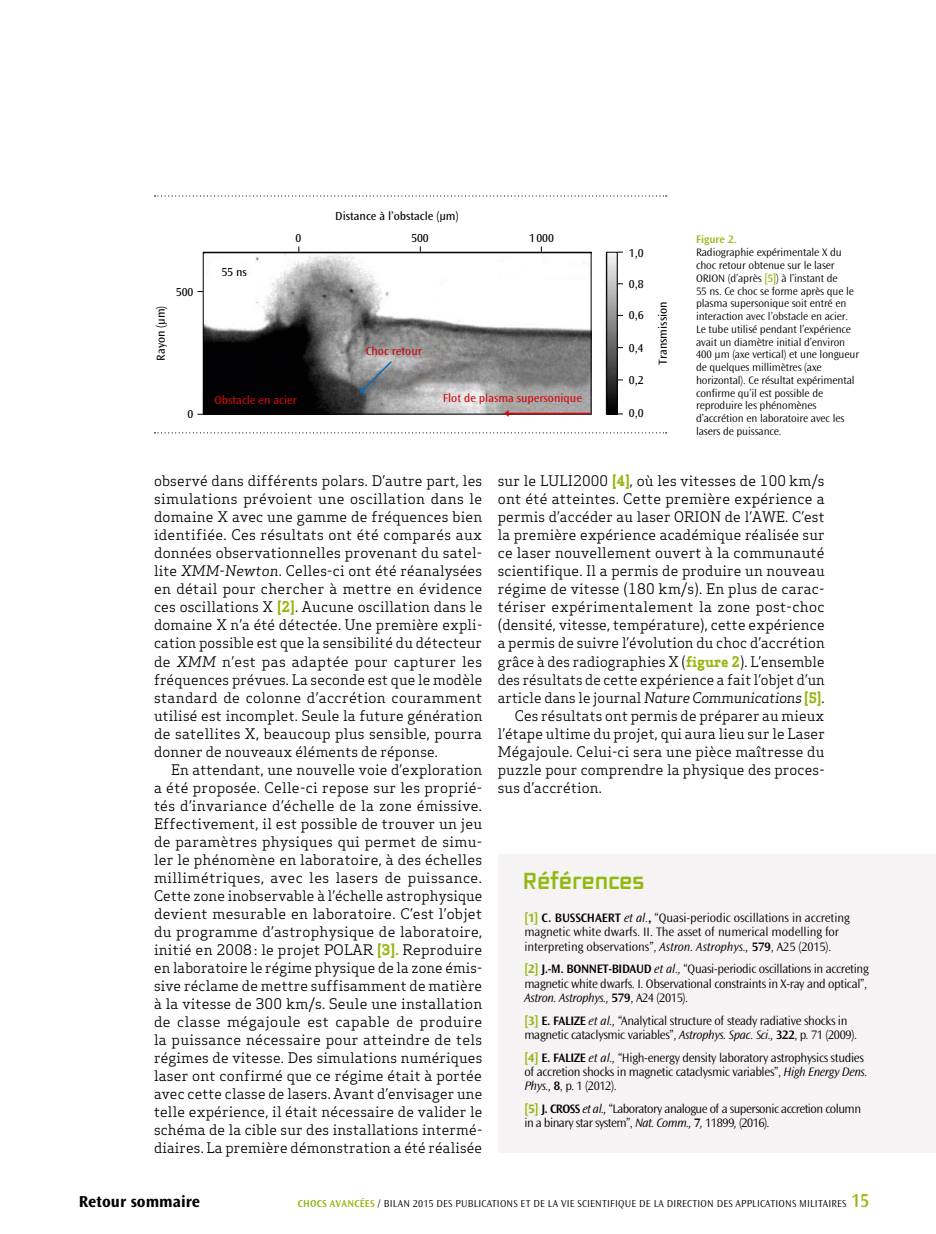
<style>
.page{position:relative;width:936px;height:1234px;background:#fff}
.page>*{position:absolute;margin:0;border:0;box-sizing:border-box;transform-origin:0 0}
.t1{font:700 22.5px "Vox";letter-spacing:.02em;color:#95b711}
.t2{font:700 16.5px "Ocean Sans Std";color:#000}
.t3{font:14.25px/18px "Apex Serif";letter-spacing:.01em;color:#000;text-align:justify}
.t4{font:300 12.75px/14.2px "Ocean Sans Std";letter-spacing:-.025em;color:#000}
.t5{font:300 12.75px/14.2px "Ocean Sans Std";letter-spacing:-.005em;color:#000}
.t6{font:12px "Ocean Sans Std";color:#000}
.t7{font:12px "Ocean Sans Std";color:#d1090f}
.t8{font:300 11.25px/12.8px "Ocean Sans Std";letter-spacing:-.01em;color:#000}
.t9{font:600 11.25px "Ocean Sans Std";color:#95b711}
.t10{font:300 10.5px "Ocean Sans Std";letter-spacing:.02em;color:#000}
.s1{font-weight:600;color:#95b711}
.s2{font-style:italic}
.s3{font-weight:700;color:#95b711}
.s4{font-weight:600}
.s5{font-weight:600;font-size:19.5px;color:#95b711}
</style>
<div class="page">
<div style="left:498px;top:854px;width:437px;height:298px;background:#f5f3f3"></div>
<img style="left:205px;top:254px;width:384px;height:158px">
<div style="left:203px;top:252px;width:388px;height:162px;border:1px solid #000"></div>
<img style="left:608px;top:254px;width:7px;height:158px">
<div style="left:606px;top:252px;width:11px;height:162px;border:1px solid #000"></div>
<hr style="left:507px;top:412px;width:82px;height:2px;background:#d1090f">
<svg style="left:504px;top:410px;width:4px;height:7px"></svg>
<svg style="left:360px;top:360px;width:33px;height:33px"></svg>
<svg style="left:154px;top:432px;width:512px;height:1px"></svg>
<svg style="left:154px;top:195px;width:512px;height:1px"></svg>
<p class="t6" style="left:154px;top:360px;width:56px;rotate:-90deg">Rayon (µm)</p>
<p class="t6" style="left:176px;top:285px;width:19px">500</p>
<p class="t6" style="left:187px;top:407px;width:7px">0</p>
<p class="t6" style="left:335px;top:209px;width:125px">Distance à l’obstacle (µm)</p>
<p class="t6" style="left:221px;top:265px;width:27px">55 ns</p>
<p class="t6" style="left:295px;top:231px;width:7px">0</p>
<p class="t6" style="left:411px;top:231px;width:19px">500</p>
<p class="t6" style="left:529px;top:231px;width:27px">1 000</p>
<p class="t7" style="left:365px;top:344px;width:58px">Choc retour</p>
<p class="t7" style="left:214px;top:393px;width:84px">Obstacle en acier</p>
<p class="t7" style="left:442px;top:391px;width:141px">Flot de plasma supersonique</p>
<p class="t6" style="left:628px;top:246px;width:16px">1,0</p>
<p class="t6" style="left:628px;top:278px;width:16px">0,8</p>
<p class="t6" style="left:628px;top:309px;width:16px">0,6</p>
<p class="t6" style="left:628px;top:341px;width:16px">0,4</p>
<p class="t6" style="left:628px;top:373px;width:16px">0,2</p>
<p class="t6" style="left:628px;top:406px;width:16px">0,0</p>
<p class="t6" style="left:656px;top:365px;width:65px;rotate:-90deg">Transmission</p>
<p class="t9" style="left:696px;top:233px;width:42px">Figure 2.</p>
<p class="t8" style="left:696px;top:246px;width:164px">Radiographie expérimentale X du choc retour obtenue sur le laser ORION (d’après <span class="s1">[5]</span>) à l’instant de<br>55 ns. Ce choc se forme après que le plasma supersonique soit entré en interaction avec l’obstacle en acier.<br>Le tube utilisé pendant l’expérience avait un diamètre initial d’environ 400 μm (axe vertical) et une longueur de quelques millimètres (axe horizontal). Ce résultat expérimental confirme qu’il est possible de reproduire les phénomènes d’accrétion en laboratoire avec les lasers de puissance.</p>
<p class="t3" style="left:154px;top:472px;width:330px">observé dans différents polars. D’autre part, les simulations prévoient une oscillation dans le domaine X avec une gamme de fréquences bien identifiée. Ces résultats ont été comparés aux données observationnelles provenant du satel&shy;lite <span class="s2">XMM-Newton</span>. Celles-ci ont été réanalysées en détail pour chercher à mettre en évidence ces oscillations X <span class="s3">[2]</span>. Aucune oscillation dans le domaine X n’a été détectée. Une première expli&shy;cation possible est que la sensibilité du détecteur de <span class="s2">XMM</span> n’est pas adaptée pour capturer les fréquences prévues. La seconde est que le modèle standard de colonne d’accrétion couramment utilisé est incomplet. Seule la future génération de satellites X, beaucoup plus sensible, pourra donner de nouveaux éléments de réponse.</p>
<p class="t3" style="left:154px;top:760px;width:330px;text-indent:17px">En attendant, une nouvelle voie d’exploration a été proposée. Celle-ci repose sur les proprié&shy;tés d’invariance d’échelle de la zone émissive.<br>Effectivement, il est possible de trouver un jeu de paramètres physiques qui permet de simu&shy;ler le phénomène en laboratoire, à des échelles millimétriques, avec les lasers de puissance.<br>Cette zone inobservable à l’échelle astrophysique devient mesurable en laboratoire. C’est l’objet du programme d’astrophysique de laboratoire, initié en 2008 : le projet POLAR <span class="s3">[3].</span> Reproduire en laboratoire le régime physique de la zone émis&shy;sive réclame de mettre suffisamment de matière à la vitesse de 300 km/s. Seule une installation de classe mégajoule est capable de produire la puissance nécessaire pour atteindre de tels régimes de vitesse. Des simulations numériques laser ont confirmé que ce régime était à portée avec cette classe de lasers. Avant d’envisager une telle expérience, il était nécessaire de valider le schéma de la cible sur des installations intermé&shy;diaires. La première démonstration a été réalisée</p>
<p class="t3" style="left:497px;top:472px;width:328px">sur le LULI2000 <span class="s3">[4]</span>, où les vitesses de 100 km/s</p>
<p class="t3" style="left:497px;top:490px;width:328px">ont été atteintes. Cette première expérience a</p>
<p class="t3" style="left:497px;top:508px;width:328px">permis d’accéder au laser ORION de l’AWE. C’est</p>
<p class="t3" style="left:497px;top:526px;width:328px">la première expérience académique réalisée sur</p>
<p class="t3" style="left:497px;top:544px;width:328px">ce laser nouvellement ouvert à la communauté</p>
<p class="t3" style="left:497px;top:562px;width:328px">scientifique. Il a permis de produire un nouveau</p>
<p class="t3" style="left:497px;top:580px;width:328px">régime de vitesse (180 km/s). En plus de carac-</p>
<p class="t3" style="left:497px;top:598px;width:328px">tériser expérimentalement la zone post-choc</p>
<p class="t3" style="left:497px;top:616px;width:328px">(densité, vitesse, température), cette expérience</p>
<p class="t3" style="left:497px;top:634px;width:328px">a permis de suivre l’évolution du choc d’accrétion</p>
<p class="t3" style="left:497px;top:652px;width:328px">grâce à des radiographies X (<span class="s3">figure 2</span>). L’ensemble</p>
<p class="t3" style="left:497px;top:670px;width:328px">des résultats de cette expérience a fait l’objet d’un</p>
<p class="t3" style="left:497px;top:688px;width:328px">article dans le journal <span class="s2">Nature Communications</span> <span class="s3">[5]</span>.</p>
<p class="t3" style="left:514px;top:706px;width:311px">Ces résultats ont permis de préparer au mieux</p>
<p class="t3" style="left:497px;top:724px;width:328px">l’étape ultime du projet, qui aura lieu sur le Laser</p>
<p class="t3" style="left:497px;top:742px;width:328px">Mégajoule. Celui-ci sera une pièce maîtresse du</p>
<p class="t3" style="left:497px;top:760px;width:328px">puzzle pour comprendre la physique des proces-</p>
<p class="t3" style="left:497px;top:778px;width:105px">sus d’accrétion.</p>
<h1 class="t1" style="left:523px;top:864px;width:123px">Références</h1>
<p class="t5" style="left:524px;top:910px;width:327px"><span class="s3">[1]</span> <span class="s4">C. BUSSCHAERT</span> <span class="s2">et al.</span><span class="s4">,</span> “Quasi-periodic oscillations in accreting magnetic white dwarfs. II. The asset of numerical modelling for interpreting observations”, <span class="s2">Astron. Astrophys.,</span> <span class="s4">579</span>, A25 (2015).</p>
<p class="t4" style="left:524px;top:961px;width:346px;text-align:justify"><span class="s3">[2]</span> <span class="s4">J.-M. BONNET-BIDAUD</span> <span class="s2">et al.,</span> “Quasi-periodic oscillations in accreting magnetic white dwarfs. I. Observational constraints in X-ray and optical”, <span class="s2">Astron. Astrophys.,</span> <span class="s4">579</span>, A24 (2015).</p>
<p class="t4" style="left:524px;top:1013px;width:334px"><span class="s3">[3]</span> <span class="s4">E. FALIZE</span> <span class="s2">et al.,</span> “Analytical structure of steady radiative shocks in magnetic cataclysmic variables”, <span class="s2">Astrophys. Spac. Sci.,</span> <span class="s4">322</span>, p. 71 (2009).</p>
<p class="t4" style="left:524px;top:1050px;width:345px"><span class="s3">[4]</span> <span class="s4">E. FALIZE</span> <span class="s2">et al.,</span> “High-energy density laboratory astrophysics studies of accretion shocks in magnetic cataclysmic variables”, <span class="s2">High Energy Dens.<br>Phys.,</span> <span class="s4">8</span>, p. 1 (2012).</p>
<p class="t4" style="left:524px;top:1101px;width:338px"><span class="s3">[5]</span> <span class="s4">J. CROSS</span> <span class="s2">et al.,</span> “Laboratory analogue of a supersonic accretion column in a binary star system”, <span class="s2">Nat. Comm.,</span> <span class="s4">7</span><span class="s2">,</span> 11899<span class="s2">,</span> (2016).</p>
<p class="t2" style="left:79px;top:1191px;width:123px">Retour sommaire</p>
<p class="t10" style="left:298px;top:1197px;width:572px"><span class="s1">CHOCS AVANCÉES</span> / BILAN 2015 DES PUBLICATIONS ET DE LA VIE SCIENTIFIQUE DE LA DIRECTION DES APPLICATIONS MILITAIRES <span class="s5">15</span></p>
</div>
